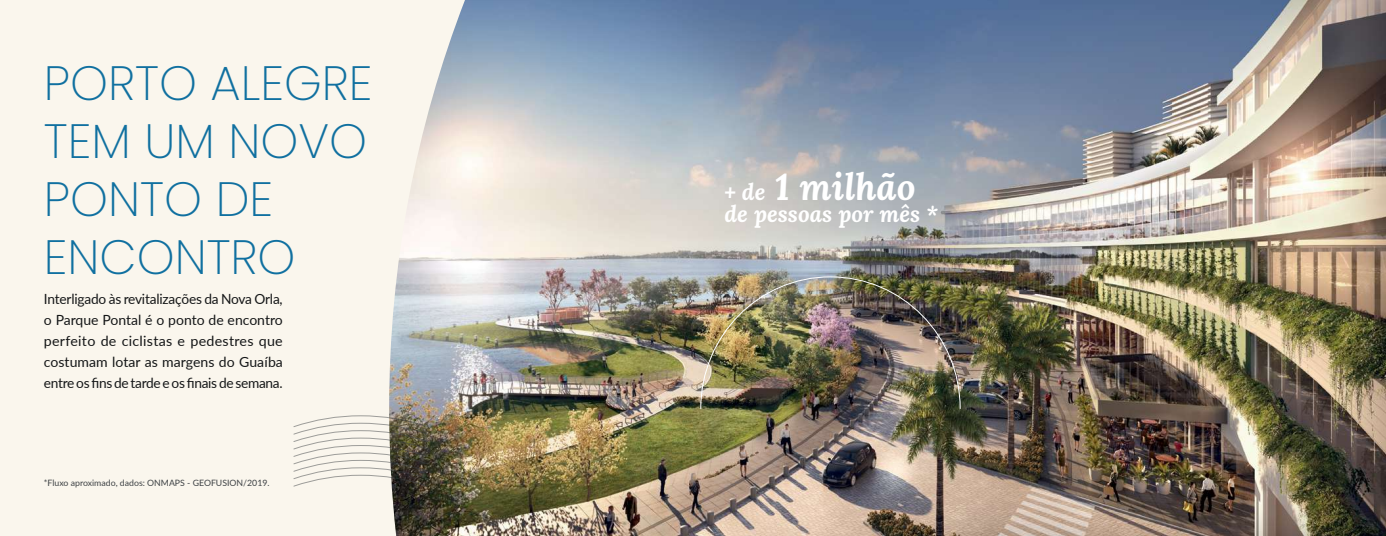
<style>
.page{position:relative;width:1386px;height:536px;background:#faf6ed}
.page>*{position:absolute;margin:0;border:0;box-sizing:border-box;transform-origin:0 0}
.t1{font:200 48.12px/57.8px "Poppins";color:#1070a0}
.t2{font:italic 700 36.75px "Lora";color:#fff}
.t3{font:italic 700 22.75px "Lora";color:#fff}
.t4{font:14px/21px "Lato";letter-spacing:-.02em;color:#151718;text-align:justify}
.t5{font:8.75px "Lato";color:#3e4245}
.s1{font-size:22.75px}
</style>
<div class="page">
<img style="left:389px;top:0;width:997px;height:536px">
<img style="left:700px;top:276px;width:261px;height:133px">
<svg style="left:293px;top:415px;width:135px;height:71px"></svg>
<h1 class="t1" style="left:44px;top:55px;width:330px">PORTO ALEGRE<br>TEM UM NOVO<br>PONTO DE<br>ENCONTRO</h1>
<p class="t4" style="left:44px;top:287px;width:241px">Interligado às revitalizações da Nova Orla, o Parque Pontal é o ponto de encontro perfeito de ciclistas e pedestres que costumam lotar as margens do Guaíba entre os fins de tarde e os finais de semana.</p>
<p class="t5" style="left:44px;top:476px;width:227px">*Fluxo aproximado, dados: ONMAPS - GEOFUSION/2019.</p>
<h2 class="t2" style="left:724px;top:160px;width:193px"><span class="s1">+ de</span> 1 milhão</h2>
<h3 class="t3" style="left:724px;top:198px;width:215px">de pessoas por mês *</h3>
</div>
